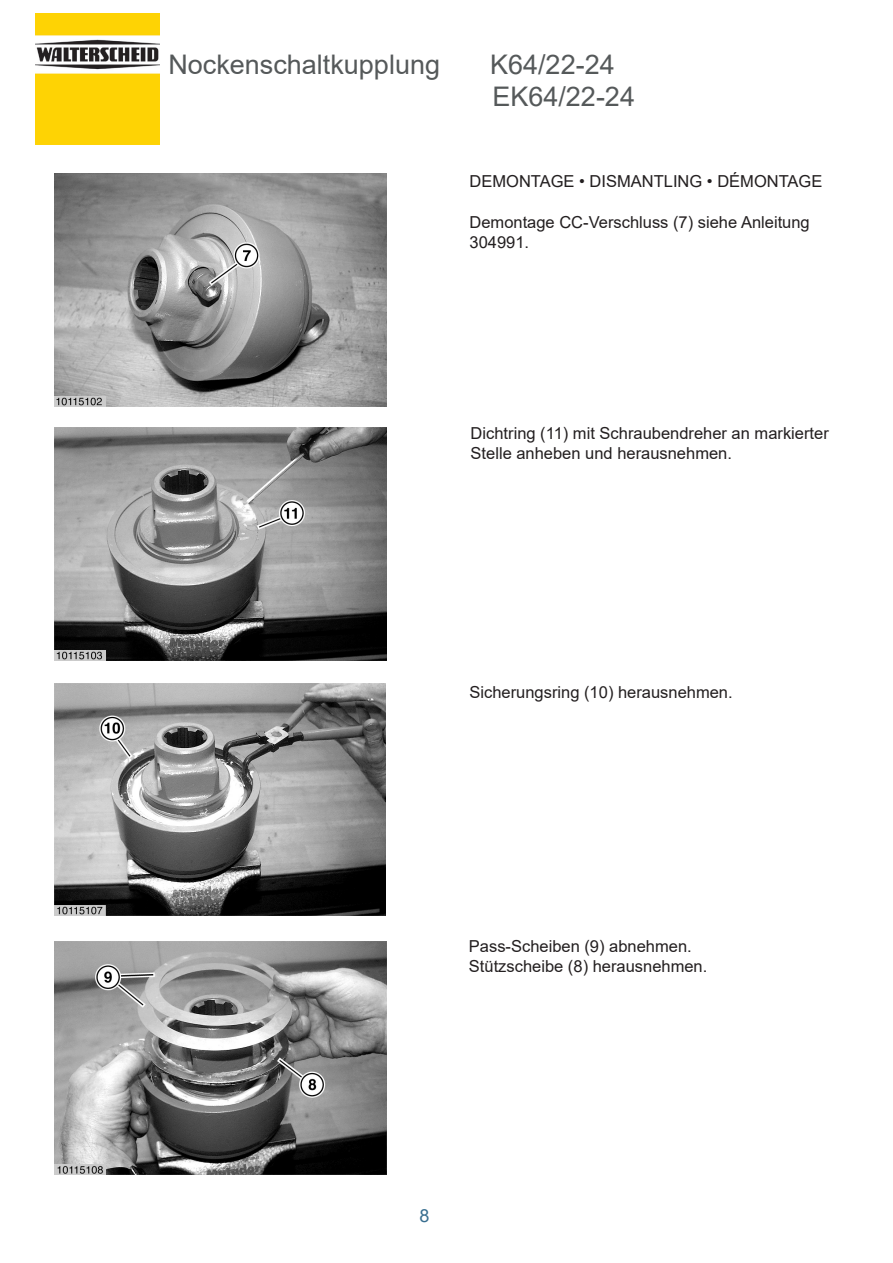
<style>
.page{position:relative;width:893px;height:1263px;background:#fff}
.page>*{position:absolute;margin:0;border:0;box-sizing:border-box;transform-origin:0 0}
.t1{font:27px/32.4px "Arial";color:#55595a}
.t2{font:18px "Arial";color:#386e8f}
.t3{font:16.5px/19.8px "Arial";color:#231f20}
</style>
<div class="page">
<img style="left:36px;top:14px;width:124px;height:130px">
<img style="left:55px;top:427px;width:331px;height:233px">
<img style="left:54px;top:683px;width:331px;height:233px">
<img style="left:55px;top:942px;width:331px;height:232px">
<img style="left:55px;top:174px;width:331px;height:232px">
<h1 class="t1" style="left:168px;top:48px;width:273px">Nockenschaltkupplung</h1>
<h1 class="t1" style="left:490px;top:48px;width:146px">K64/22-24<br>EK64/22-24</h1>
<p class="t3" style="left:469px;top:171px;width:354px">DEMONTAGE • DISMANTLING • DÉMONTAGE</p>
<p class="t3" style="left:469px;top:212px;width:342px">Demontage CC-Verschluss (7) siehe Anleitung<br>304991.</p>
<p class="t3" style="left:471px;top:424px;width:360px">Dichtring (11) mit Schraubendreher an markierter<br>Stelle anheben und herausnehmen.</p>
<p class="t3" style="left:469px;top:682px;width:265px">Sicherungsring (10) herausnehmen.</p>
<p class="t3" style="left:469px;top:936px;width:240px">Pass-Scheiben (9) abnehmen.<br>Stützscheibe (8) herausnehmen.</p>
<p class="t2" style="left:420px;top:1203px;width:12px">8</p>
</div>
